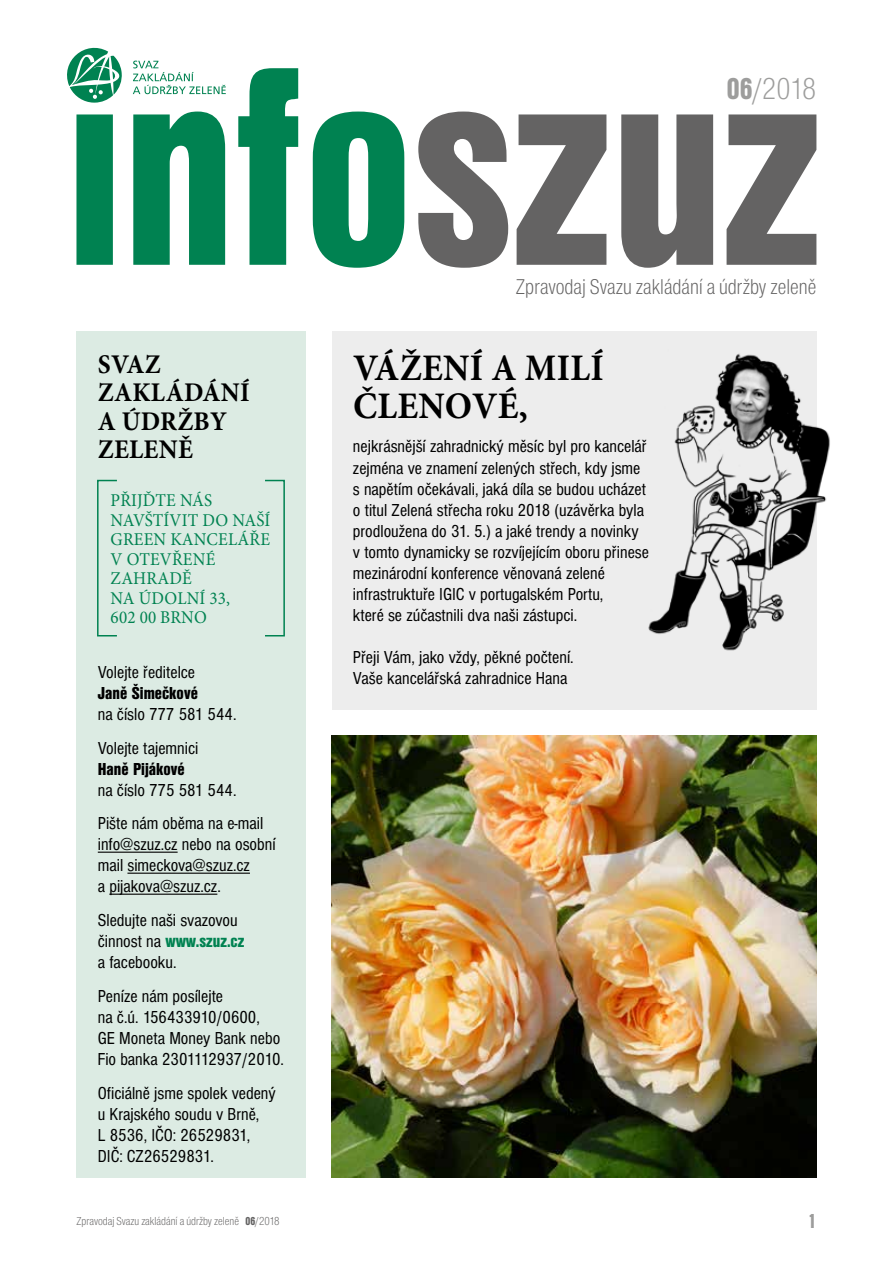
<style>
.page{position:relative;width:893px;height:1263px;background:#fff}
.page>*{position:absolute;margin:0;border:0;box-sizing:border-box;transform-origin:0 0}
.t1{font:700 37.5px/37.5px "Minion Pro";letter-spacing:.01em;color:#000;scale:.95 1}
.t2{font:300 condensed 31.35px "Nimbus Sans DCE";color:#9d9d9c;scale:.95 1}
.t3{font:700 27px/28.5px "Minion Pro";letter-spacing:.01em;color:#000;scale:.95 1}
.t4{font:300 condensed 22.2px "Nimbus Sans DCE";color:#646363;scale:.95 1}
.t5{font:900 condensed 21px "Nimbus Sans DCE";color:#9d9d9c;scale:.95 1}
.t6{font:condensed 18px/21px "Nimbus Sans DCE";color:#000}
.t7{font:18px/19.5px "Minion Pro";letter-spacing:.01em;color:#008251;scale:.95 1}
.t8{font:900 condensed 18px "Nimbus Sans DCE";color:#000;scale:1.05 1}
.t9{font:300 condensed 12px "Nimbus Sans DCE";color:#646363;scale:.95 1}
.s1{font-weight:900}
.s2{font-weight:900;color:#008251}
</style>
<div class="page">
<div style="left:332px;top:332px;width:484px;height:378px;background:#ededed"></div>
<div style="left:77px;top:332px;width:229px;height:846px;background:#dcebe3"></div>
<svg style="left:418px;top:112px;width:398px;height:156px;fill:#646363"></svg>
<svg style="left:76px;top:68px;width:328px;height:200px;fill:#008251"></svg>
<svg style="left:67px;top:47px;width:55px;height:56px"></svg>
<svg style="left:133px;top:61px;width:93px;height:33px"></svg>
<hr style="left:98px;top:852px;width:80px;height:1px;background:#000">
<hr style="left:127px;top:873px;width:123px;height:1px;background:#000">
<hr style="left:109px;top:894px;width:108px;height:1px;background:#000">
<img style="left:648px;top:350px;width:182px;height:318px">
<div style="left:97px;top:480px;width:21px;height:156px;border:2px solid #008251"></div>
<div style="left:264px;top:480px;width:21px;height:156px;border:2px solid #008251"></div>
<img style="left:332px;top:736px;width:484px;height:442px">
<h2 class="t2" style="left:727px;top:71px;width:96px"><span class="s1">06</span>/2018</h2>
<h3 class="t3" style="left:98px;top:349px;width:161px">SVAZ<br>ZAKLÁDÁNÍ<br>A ÚDRŽBY<br>ZELENĚ</h3>
<p class="t7" style="left:111px;top:491px;width:170px">PŘIJĎTE NÁS<br>NAVŠTÍVIT DO NAŠÍ<br>GREEN KANCELÁŘE<br>V OTEVŘENÉ<br>ZAHRADĚ<br>NA ÚDOLNÍ 33,<br>602 00 BRNO</p>
<p class="t6" style="left:98px;top:662px;width:99px">Volejte ředitelce</p>
<p class="t8" style="left:98px;top:683px;width:97px">Janě Šimečkové</p>
<p class="t6" style="left:98px;top:697px;width:140px;line-height:33.8px">na číslo 777 581 544.<br>Volejte tajemnici</p>
<p class="t8" style="left:98px;top:759px;width:84px">Haně Pijákové</p>
<p class="t6" style="left:98px;top:773px;width:167px;line-height:33.8px">na číslo 775 581 544.<br>Pište nám oběma na e-mail</p>
<p class="t6" style="left:98px;top:834px;width:179px">info@szuz.cz nebo na osobní mail simeckova@szuz.cz<br>a pijakova@szuz.cz.</p>
<p class="t6" style="left:98px;top:910px;width:148px">Sledujte naši svazovou činnost na <span class="s2">www.szuz.cz </span>a facebooku.</p>
<p class="t6" style="left:98px;top:986px;width:188px">Peníze nám posílejte<br>na č.ú. 156433910/0600,<br>GE Moneta Money Bank nebo<br>Fio banka 2301112937/2010.</p>
<p class="t6" style="left:98px;top:1083px;width:179px">Oficiálně jsme spolek vedený u Krajského soudu v Brně,<br>L 8536, IČO: 26529831,<br>DIČ: CZ26529831.</p>
<p class="t4" style="left:516px;top:275px;width:318px">Zpravodaj Svazu zakládání a údržby zeleně</p>
<h1 class="t1" style="left:353px;top:349px;width:266px">VÁŽENÍ A MILÍ<br>ČLENOVÉ,</h1>
<p class="t6" style="left:353px;top:436px;width:298px">nejkrásnější zahradnický měsíc byl pro kancelář zejména ve znamení zelených střech, kdy jsme s napětím očekávali, jaká díla se budou ucházet o titul Zelená střecha roku 2018 (uzávěrka byla prodloužena do 31. 5.) a jaké trendy a novinky v tomto dynamicky se rozvíjejícím oboru přinese mezinárodní konference věnovaná zelené infrastruktuře IGIC v portugalském Portu,<br>které se zúčastnili dva naši zástupci.</p>
<p class="t6" style="left:353px;top:646px;width:222px">Přeji Vám, jako vždy, pěkné počtení.<br>Vaše kancelářská zahradnice Hana</p>
<p class="t9" style="left:77px;top:1214px;width:215px">Zpravodaj Svazu zakládání a údržby zeleně <span class="s1">06</span>/2018</p>
<p class="t5" style="left:808px;top:1210px;width:11px">1</p>
</div>
